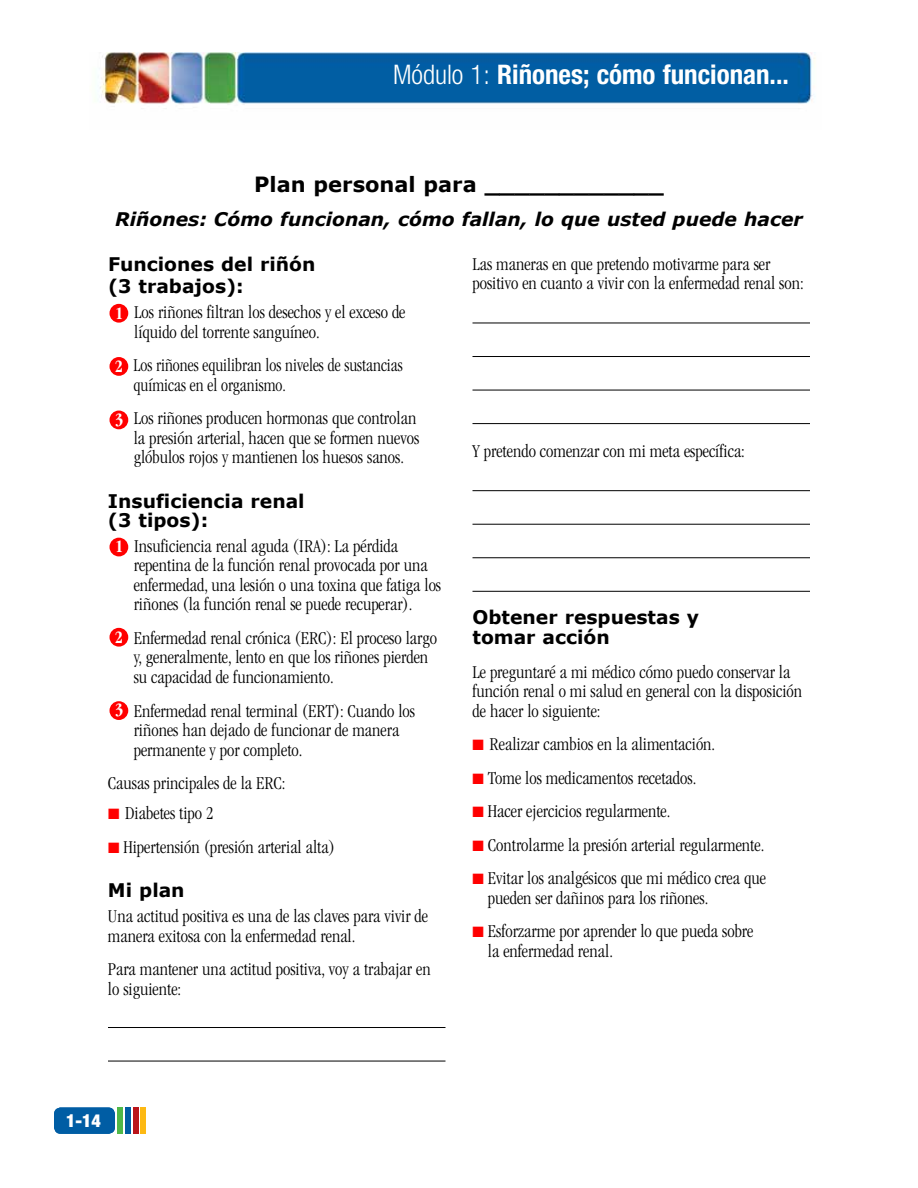
<style>
.page{position:relative;width:918px;height:1188px;background:#fff}
.page>*{position:absolute;margin:0;border:0;box-sizing:border-box;transform-origin:0 0}
.t1{font:700 condensed 30px "Helvetica Neue LT Std";color:#fff}
.t2{font:700 condensed 27px "Helvetica Neue LT Std";color:#fff}
.t3{font:700 21px "Verdana";color:#000}
.t4{font:300 condensed 18.75px/19.5px "ITC Garamond Std";color:#000}
.t5{font:700 18.75px/19.5px "Verdana";color:#000}
.t6{font:300 condensed 18.75px/19.5px "ITC Garamond Std";color:#000;scale:.95 1}
.t7{font:italic 700 18.75px "Verdana";color:#000}
.t8{font:900 condensed 18px "Helvetica Neue LT Std";color:#fff}
.t9{font:700 condensed 18px "ITC Garamond Std";color:#fff}
.s1{font-weight:300}
.s2{color:#f00}
</style>
<div class="page">
<img style="left:100px;top:52px;width:716px;height:53px">
<div style="left:54px;top:1108px;width:61px;height:26px;background:#005da4;border-radius:7px"></div>
<div style="left:118px;top:1107px;width:5px;height:27px;background:#50b848"></div>
<div style="left:126px;top:1107px;width:5px;height:27px;background:#005da4"></div>
<div style="left:141px;top:1107px;width:5px;height:27px;background:#fdb913"></div>
<div style="left:133px;top:1107px;width:5px;height:27px;background:#ba141a"></div>
<hr style="left:108px;top:1027px;width:338px;height:1px;background:#000">
<hr style="left:108px;top:1061px;width:338px;height:1px;background:#000">
<hr style="left:472px;top:323px;width:338px;height:1px;background:#000">
<hr style="left:472px;top:356px;width:338px;height:1px;background:#000">
<hr style="left:472px;top:390px;width:338px;height:1px;background:#000">
<hr style="left:472px;top:423px;width:338px;height:1px;background:#000">
<hr style="left:472px;top:490px;width:338px;height:1px;background:#000">
<hr style="left:472px;top:524px;width:338px;height:1px;background:#000">
<hr style="left:472px;top:557px;width:338px;height:1px;background:#000">
<hr style="left:472px;top:591px;width:338px;height:1px;background:#000">
<div style="left:110px;top:304px;width:18px;height:19px;background:#f00;border-radius:50%"></div>
<div style="left:110px;top:357px;width:18px;height:19px;background:#f00;border-radius:50%"></div>
<div style="left:110px;top:411px;width:18px;height:18px;background:#f00;border-radius:50%"></div>
<div style="left:110px;top:538px;width:18px;height:18px;background:#f00;border-radius:50%"></div>
<div style="left:110px;top:628px;width:18px;height:19px;background:#f00;border-radius:50%"></div>
<div style="left:110px;top:701px;width:18px;height:19px;background:#f00;border-radius:50%"></div>
<h2 class="t2" style="left:393px;top:58px;width:398px"><span class="s1">Módulo 1:</span> Riñones; cómo funcionan...</h2>
<h1 class="t1" style="left:348px;top:59px;width:442px"><span class="s1">Módulo 1:</span> Riñones; cómo funcionan...</h1>
<p class="t3" style="left:254px;top:170px;width:411px">Plan personal para ____________</p>
<p class="t7" style="left:115px;top:207px;width:689px">Riñones: Cómo funcionan, cómo fallan, lo que usted puede hacer</p>
<p class="t5" style="left:108px;top:253px;width:209px;line-height:22.5px">Funciones del riñón (3 trabajos):</p>
<p class="t4" style="left:134px;top:303px;width:273px">Los riñones filtran los desechos y el exceso de líquido del torrente sanguíneo.</p>
<p class="t6" style="left:134px;top:356px;width:285px">Los riñones equilibran los niveles de sustancias químicas en el organismo.</p>
<p class="t4" style="left:134px;top:409px;width:287px">Los riñones producen hormonas que controlan la presión arterial, hacen que se formen nuevos glóbulos rojos y mantienen los huesos sanos.</p>
<p class="t5" style="left:108px;top:491px;width:198px">Insuficiencia renal (3 tipos):</p>
<p class="t4" style="left:134px;top:536px;width:309px">Insuficiencia renal aguda (IRA): La pérdida repentina de la función renal provocada por una enfermedad, una lesión o una toxina que fatiga los riñones (la función renal se puede recuperar).</p>
<p class="t4" style="left:134px;top:628px;width:305px">Enfermedad renal crónica (ERC): El proceso largo y, generalmente, lento en que los riñones pierden su capacidad de funcionamiento.</p>
<p class="t4" style="left:134px;top:701px;width:283px">Enfermedad renal terminal (ERT): Cuando los riñones han dejado de funcionar de manera permanente y por completo.</p>
<p class="t4" style="left:108px;top:774px;width:179px">Causas principales de la ERC:</p>
<p class="t4" style="left:108px;top:804px;width:107px"><span class="s2">■</span> Diabetes tipo 2</p>
<p class="t4" style="left:108px;top:837px;width:228px"><span class="s2">■</span> Hipertensión (presión arterial alta)</p>
<p class="t5" style="left:108px;top:881px;width:78px">Mi plan</p>
<p class="t4" style="left:108px;top:907px;width:322px">Una actitud positiva es una de las claves para vivir de manera exitosa con la enfermedad renal.</p>
<p class="t4" style="left:108px;top:960px;width:324px">Para mantener una actitud positiva, voy a trabajar en lo siguiente:</p>
<p class="t9" style="left:115px;top:303px;width:10px">1</p>
<p class="t9" style="left:115px;top:356px;width:10px">2</p>
<p class="t9" style="left:115px;top:409px;width:10px">3</p>
<p class="t9" style="left:115px;top:537px;width:10px">1</p>
<p class="t9" style="left:115px;top:627px;width:10px">2</p>
<p class="t9" style="left:115px;top:700px;width:10px">3</p>
<p class="t4" style="left:472px;top:254px;width:333px">Las maneras en que pretendo motivarme para ser positivo en cuanto a vivir con la enfermedad renal son:</p>
<p class="t4" style="left:472px;top:441px;width:274px">Y pretendo comenzar con mi meta específica:</p>
<p class="t5" style="left:472px;top:608px;width:228px">Obtener respuestas y tomar acción</p>
<p class="t4" style="left:472px;top:662px;width:331px">Le preguntaré a mi médico cómo puedo conservar la función renal o mi salud en general con la disposición de hacer lo siguiente:</p>
<p class="t4" style="left:472px;top:734px;width:244px"><span class="s2">■</span> Realizar cambios en la alimentación.</p>
<p class="t4" style="left:472px;top:768px;width:225px"><span class="s2">■</span> Tome los medicamentos recetados.</p>
<p class="t4" style="left:472px;top:802px;width:200px"><span class="s2">■</span> Hacer ejercicios regularmente.</p>
<p class="t4" style="left:472px;top:835px;width:293px"><span class="s2">■</span> Controlarme la presión arterial regularmente.</p>
<p class="t4" style="left:488px;top:869px;width:280px;text-indent:-15px"><span class="s2">■</span> Evitar los analgésicos que mi médico crea que pueden ser dañinos para los riñones.</p>
<p class="t4" style="left:488px;top:922px;width:267px;text-indent:-15px"><span class="s2">■</span> Esforzarme por aprender lo que pueda sobre la enfermedad renal.</p>
<p class="t8" style="left:66px;top:1110px;width:36px">1-14</p>
<p class="t8" style="left:60px;top:1111px;width:48px">1-&lt;#&gt;</p>
</div>
